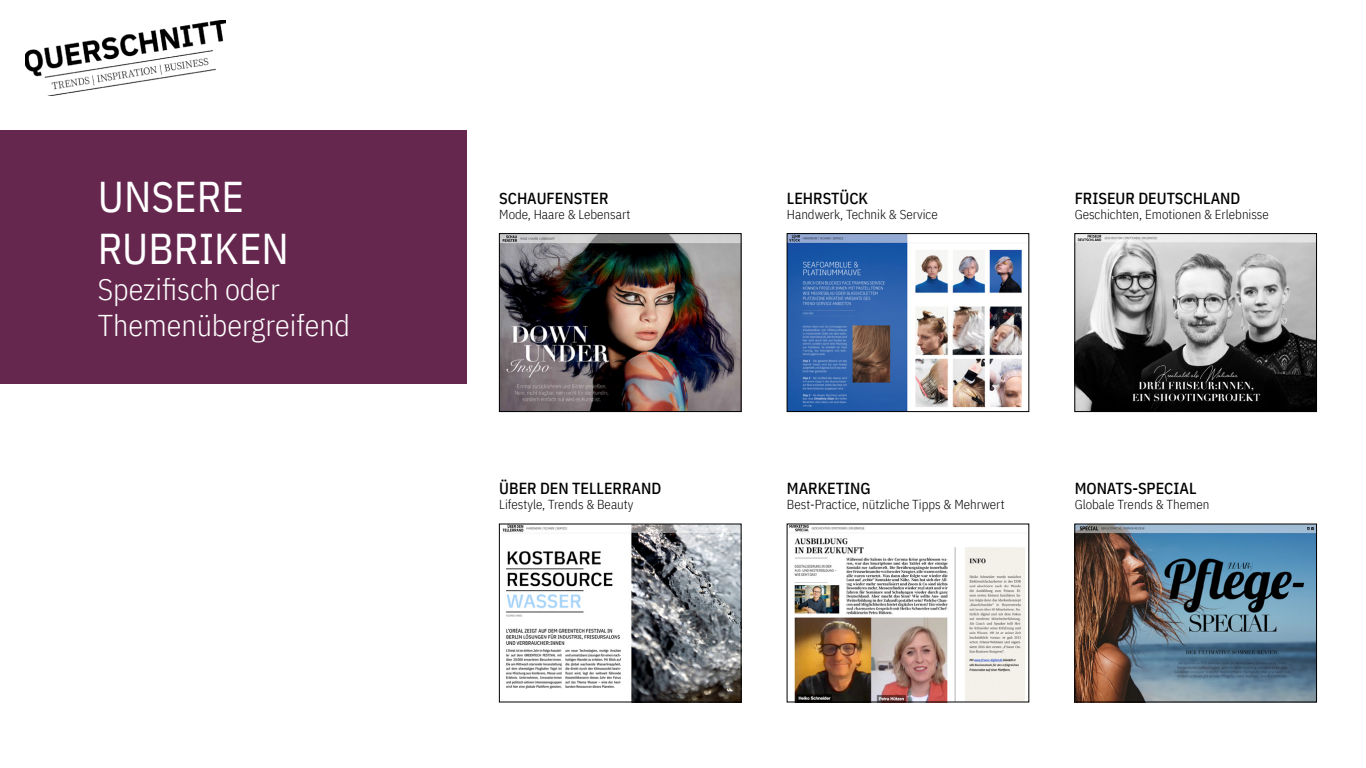
<style>
.page{position:relative;width:1366px;height:768px;background:#fff}
.page>*{position:absolute;margin:0;border:0;box-sizing:border-box;transform-origin:0 0}
.t1{font:43px/51.6px "IBM Plex Sans Cond";color:#fff}
.t2{font:300 30px/36px "IBM Plex Sans Cond";color:#fff}
.t3{font:500 16px "IBM Plex Sans Cond";color:#000}
.t4{font:300 13px "IBM Plex Sans Cond";color:#000}
</style>
<div class="page">
<div style="left:0;top:130px;width:467px;height:254px;background:#65274e"></div>
<img style="left:25px;top:20px;width:200px;height:76px">
<img style="left:501px;top:235px;width:238px;height:175px">
<div style="left:499px;top:233px;width:242px;height:179px;border:1px solid #000"></div>
<img style="left:789px;top:235px;width:233px;height:175px">
<div style="left:787px;top:233px;width:242px;height:179px;border:1px solid #000"></div>
<img style="left:1077px;top:235px;width:238px;height:175px">
<div style="left:1075px;top:233px;width:242px;height:179px;border:1px solid #000"></div>
<img style="left:502px;top:526px;width:237px;height:174px">
<div style="left:499px;top:524px;width:242px;height:178px;border:1px solid #000"></div>
<img style="left:789px;top:526px;width:236px;height:174px">
<img style="left:1077px;top:526px;width:238px;height:174px">
<div style="left:1075px;top:524px;width:242px;height:178px;border:1px solid #000"></div>
<h1 class="t1" style="left:98px;top:167px;width:193px">UNSERE<br>RUBRIKEN</h1>
<h2 class="t2" style="left:98px;top:268px;width:254px">Spezifisch oder<br>Themenübergreifend</h2>
<p class="t3" style="left:499px;top:186px;width:111px">SCHAUFENSTER</p>
<p class="t4" style="left:499px;top:205px;width:133px">Mode, Haare &amp; Lebensart</p>
<p class="t3" style="left:499px;top:476px;width:164px">ÜBER DEN TELLERRAND</p>
<p class="t4" style="left:499px;top:495px;width:136px">Lifestyle, Trends &amp; Beauty</p>
<p class="t3" style="left:787px;top:186px;width:83px">LEHRSTÜCK</p>
<p class="t4" style="left:787px;top:205px;width:152px">Handwerk, Technik &amp; Service</p>
<p class="t3" style="left:1075px;top:186px;width:167px">FRISEUR DEUTSCHLAND</p>
<p class="t4" style="left:1075px;top:205px;width:196px">Geschichten, Emotionen &amp; Erlebnisse</p>
<p class="t3" style="left:787px;top:476px;width:85px">MARKETING</p>
<p class="t4" style="left:787px;top:495px;width:219px">Best-Practice, nützliche Tipps &amp; Mehrwert</p>
<p class="t3" style="left:1075px;top:476px;width:123px">MONATS-SPECIAL</p>
<p class="t4" style="left:1075px;top:495px;width:136px">Globale Trends &amp; Themen</p>
</div>
